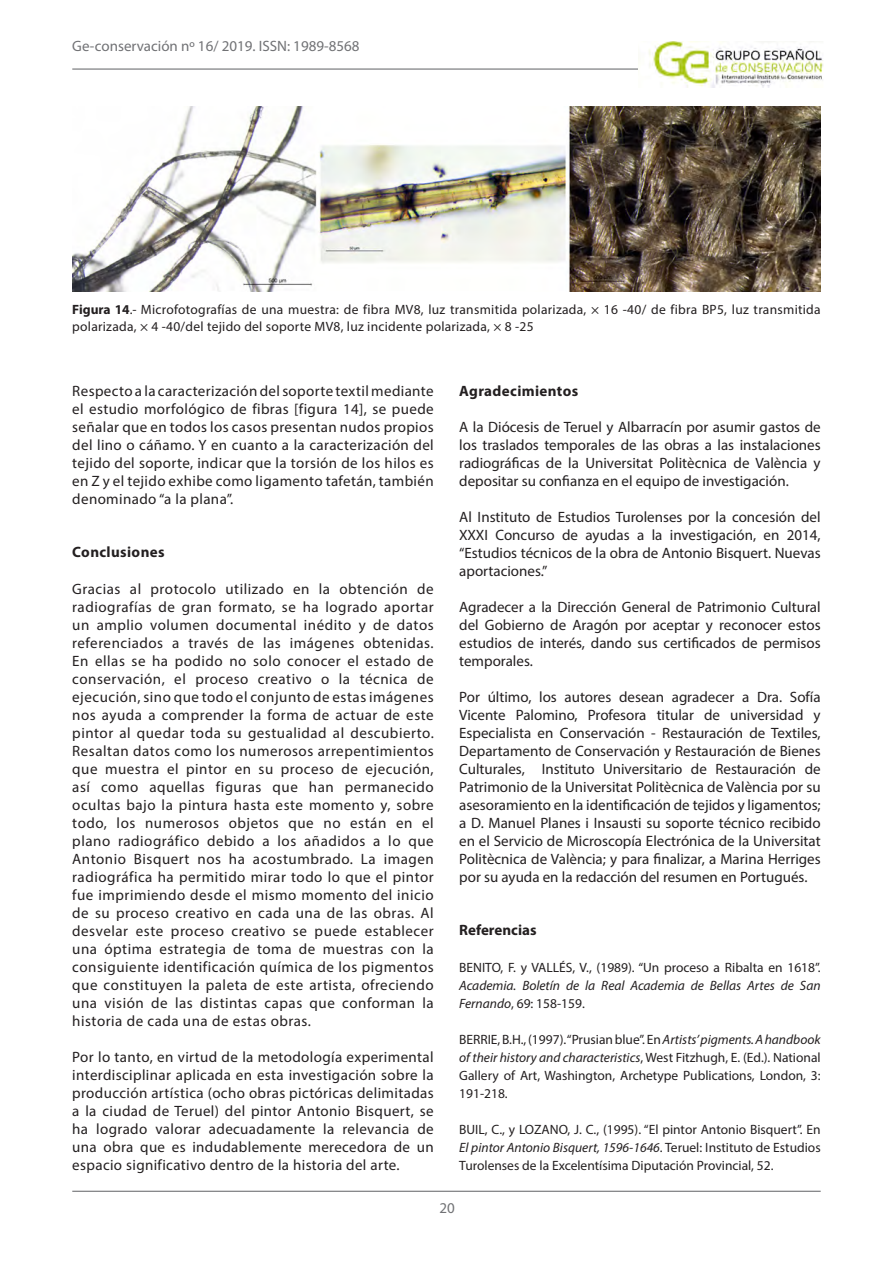
<style>
.page{position:relative;width:893px;height:1263px;background:#fff}
.page>*{position:absolute;margin:0;border:0;box-sizing:border-box;transform-origin:0 0}
.Tipo_de_texto{font:15px/18px "Myriad Pro";color:#231f20;text-align:justify}
.t1{font:15px "Myriad Pro";color:#717275}
.Tipo_de_texto-2{font:700 15px "Myriad Pro";letter-spacing:.025em;color:#231f20}
.negrita_titulito{font:700 15px "Myriad Pro";letter-spacing:.025em;color:#231f20}
.negrita_titulito-2{font:700 15px "Myriad Pro";letter-spacing:.005em;color:#231f20}
.Tipo_de_texto-3{font:13.5px/18px "Myriad Pro";color:#231f20;text-align:justify}
.Pies_de_foto{font:13.5px/16.5px "Myriad Pro";letter-spacing:.02em;color:#231f20}
.s1{font-weight:700}
.s2{font-style:italic}
</style>
<div class="page">
<hr style="left:72px;top:68px;width:567px;height:2px;background:#717275">
<hr style="left:72px;top:1191px;width:749px;height:1px;background:#717275">
<img style="left:649px;top:41px;width:174px;height:46px">
<img style="left:72px;top:106px;width:749px;height:185px">
<p class="t1" style="left:72px;top:37px;width:289px">Ge-conservación nº 16/ 2019. ISSN: 1989-8568</p>
<p class="Pies_de_foto" style="left:72px;top:301px;width:750px"><span class="s1">Figura 14</span>.- Microfotografías de una muestra: de fibra MV8, luz transmitida polarizada, × 16 ‐40/ de fibra BP5, luz transmitida polarizada, × 4 ‐40/del tejido del soporte MV8, luz incidente polarizada, × 8 ‐25</p>
<p class="Tipo_de_texto" style="left:72px;top:382px;width:363px">Respecto a la caracterización del soporte textil mediante el estudio morfológico de fibras [figura 14], se puede señalar que en todos los casos presentan nudos propios del lino o cáñamo. Y en cuanto a la caracterización del tejido del soporte, indicar que la torsión de los hilos es en Z y el tejido exhibe como ligamento tafetán, también denominado “a la plana”.</p>
<p class="negrita_titulito" style="left:72px;top:542px;width:94px">Conclusiones</p>
<p class="Tipo_de_texto" style="left:72px;top:580px;width:363px">Gracias al protocolo utilizado en la obtención de radiografías de gran formato, se ha logrado aportar un amplio volumen documental inédito y de datos referenciados a través de las imágenes obtenidas.<br>En ellas se ha podido no solo conocer el estado de conservación, el proceso creativo o la técnica de ejecución, sino que todo el conjunto de estas imágenes nos ayuda a comprender la forma de actuar de este pintor al quedar toda su gestualidad al descubierto.<br>Resaltan datos como los numerosos arrepentimientos que muestra el pintor en su proceso de ejecución, así como aquellas figuras que han permanecido ocultas bajo la pintura hasta este momento y, sobre todo, los numerosos objetos que no están en el plano radiográfico debido a los añadidos a lo que Antonio Bisquert nos ha acostumbrado. La imagen radiográfica ha permitido mirar todo lo que el pintor fue imprimiendo desde el mismo momento del inicio de su proceso creativo en cada una de las obras. Al desvelar este proceso creativo se puede establecer una óptima estrategia de toma de muestras con la consiguiente identificación química de los pigmentos que constituyen la paleta de este artista, ofreciendo una visión de las distintas capas que conforman la historia de cada una de estas obras.</p>
<p class="Tipo_de_texto" style="left:72px;top:1048px;width:363px">Por lo tanto, en virtud de la metodología experimental interdisciplinar aplicada en esta investigación sobre la producción artística (ocho obras pictóricas delimitadas a la ciudad de Teruel) del pintor Antonio Bisquert, se ha logrado valorar adecuadamente la relevancia de una obra que es indudablemente merecedora de un espacio significativo dentro de la historia del arte.</p>
<p class="Tipo_de_texto-2" style="left:459px;top:381px;width:121px">Agradecimientos</p>
<p class="Tipo_de_texto" style="left:459px;top:418px;width:363px">A la Diócesis de Teruel y Albarracín por asumir gastos de los traslados temporales de las obras a las instalaciones radiográficas de la Universitat Politècnica de València y depositar su confianza en el equipo de investigación.</p>
<p class="Tipo_de_texto" style="left:459px;top:508px;width:363px">Al Instituto de Estudios Turolenses por la concesión del XXXI Concurso de ayudas a la investigación, en 2014, “Estudios técnicos de la obra de Antonio Bisquert. Nuevas aportaciones.”</p>
<p class="Tipo_de_texto" style="left:459px;top:598px;width:363px">Agradecer a la Dirección General de Patrimonio Cultural del Gobierno de Aragón por aceptar y reconocer estos estudios de interés, dando sus certificados de permisos temporales.</p>
<p class="Tipo_de_texto" style="left:459px;top:688px;width:363px">Por último, los autores desean agradecer a Dra. Sofía Vicente Palomino, Profesora titular de universidad y Especialista en Conservación - Restauración de Textiles, Departamento de Conservación y Restauración de Bienes Culturales, Instituto Universitario de Restauración de Patrimonio de la Universitat Politècnica de València por su asesoramiento en la identificación de tejidos y ligamentos; a D. Manuel Planes i Insausti su soporte técnico recibido en el Servicio de Microscopía Electrónica de la Universitat Politècnica de València; y para finalizar, a Marina Herriges por su ayuda en la redacción del resumen en Portugués.</p>
<p class="negrita_titulito-2" style="left:459px;top:920px;width:79px">Referencias</p>
<p class="Tipo_de_texto-3" style="left:459px;top:958px;width:363px">BENITO, F. y VALLÉS, V., (1989). “Un proceso a Ribalta en 1618”.<br><span class="s2">Academia. Boletín de la Real Academia de Bellas Artes de San Fernando</span>, 69: 158-159.</p>
<p class="Tipo_de_texto-3" style="left:459px;top:1030px;width:363px">BERRIE, B.H., (1997). “Prusian blue”. En <span class="s2">Artists’ pigments. A handbook of their history and characteristics</span>, West Fitzhugh, E. (Ed.). National Gallery of Art, Washington, Archetype Publications, London, 3:<br>191-218.</p>
<p class="Tipo_de_texto-3" style="left:459px;top:1120px;width:363px">BUIL, C., y LOZANO, J. C., (1995). “El pintor Antonio Bisquert”. En <span class="s2">El pintor Antonio Bisquert, 1596-1646</span>. Teruel: Instituto de Estudios Turolenses de la Excelentísima Diputación Provincial, 52.</p>
<p class="t1" style="left:439px;top:1198px;width:17px">20</p>
</div>
